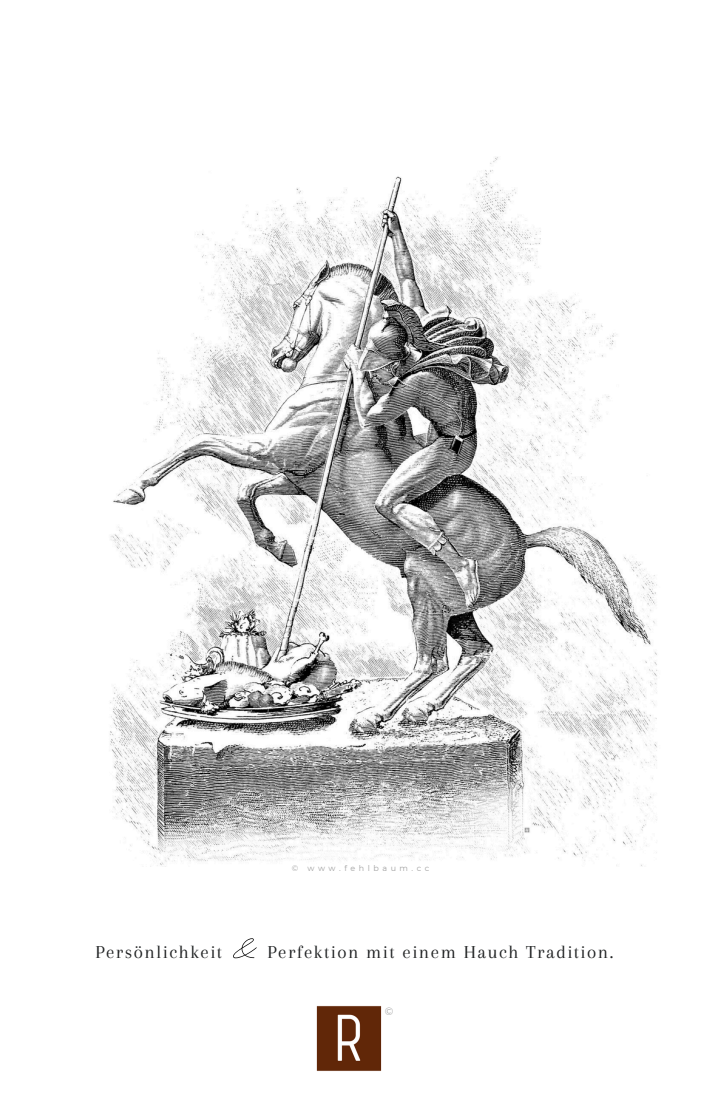
<style>
.page{position:relative;width:709px;height:1106px;background:#fff}
.page>*{position:absolute;margin:0;border:0;box-sizing:border-box;transform-origin:0 0}
.t1{font:62.6px "BD Script";color:#000}
.t2{font:18.9px "Arapey";letter-spacing:.08em;color:#1f2122}
.t3{font:10.6px "Montserrat";color:#a1a1a1}
.t4{font:8px "Montserrat";letter-spacing:.44em;color:#a1a1a1}
</style>
<div class="page">
<img style="left:110px;top:157px;width:547px;height:710px">
<img style="left:316px;top:1006px;width:66px;height:65px">
<p class="t4" style="left:292px;top:862px;width:139px">© www.fehlbaum.cc</p>
<p class="t2" style="left:95px;top:941px;width:128px">Persönlichkeit</p>
<p class="t1" style="left:233px;top:907px;width:27px">&amp;</p>
<p class="t2" style="left:267px;top:941px;width:347px">Perfektion mit einem Hauch Tradition.</p>
<p class="t3" style="left:385px;top:1004px;width:10px">©</p>
</div>
